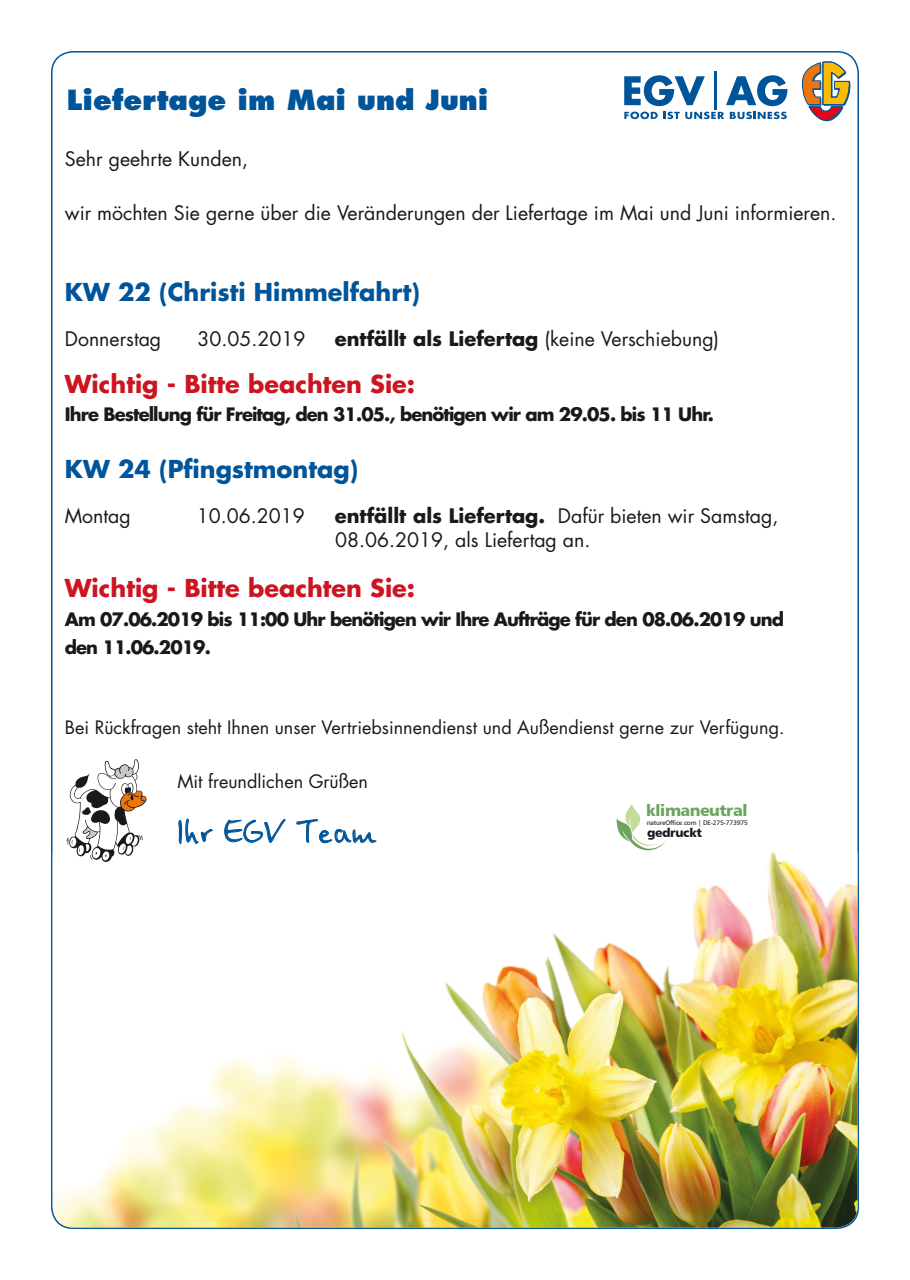
<style>
.page{position:relative;width:910px;height:1280px;background:#fff}
.page>*{position:absolute;margin:0;border:0;box-sizing:border-box;transform-origin:0 0}
.t1{font:36px "Ego Com";letter-spacing:.03em;color:#005499}
.t2{font:800 27px "Futura Std";color:#005499}
.t3{font:700 24px "Futura Std";color:#cd1421}
.t4{font:700 24px "Futura Std";color:#005499}
.t5{font:19.5px/24px "Futura Std";color:#1a181c}
.t6{font:700 19.5px "Futura Std";color:#1a181c}
.t7{font:700 18px "Futura Std";letter-spacing:-.05em;color:#1a181c}
.t8{font:18px "Futura Std";color:#1a181c}
.t9{font:16.05px "Humanist 777 BT Black B";letter-spacing:-.03em;color:#6aa45d}
.t10{font:12.3px "Humanist 777 BT Black B";letter-spacing:-.03em;color:#1a181c}
.t11{font:6.6px "Humanist 777 BT Roman B";letter-spacing:-.03em;color:#1a181c}
.s1{font-weight:400}
.s2{font-weight:700}
</style>
<div class="page">
<svg style="left:624px;top:75px;width:81px;height:31px"></svg>
<hr style="left:714px;top:71px;width:3px;height:38px;background:#005499">
<svg style="left:726px;top:75px;width:61px;height:31px"></svg>
<svg style="left:624px;top:112px;width:34px;height:7px"></svg>
<svg style="left:664px;top:112px;width:60px;height:7px"></svg>
<svg style="left:730px;top:112px;width:57px;height:7px"></svg>
<svg style="left:802px;top:62px;width:48px;height:59px"></svg>
<svg style="left:178px;top:818px;width:35px;height:27px"></svg>
<svg style="left:224px;top:819px;width:62px;height:24px"></svg>
<svg style="left:296px;top:819px;width:81px;height:25px"></svg>
<svg style="left:617px;top:804px;width:49px;height:46px"></svg>
<img style="left:53px;top:852px;width:804px;height:375px">
<svg style="left:67px;top:759px;width:80px;height:103px"></svg>
<p class="t2" style="left:67px;top:83px;width:423px">Liefertage im Mai und Juni</p>
<p class="t5" style="left:65px;top:147px;width:185px">Sehr geehrte Kunden,</p>
<p class="t5" style="left:65px;top:201px;width:773px">wir möchten Sie gerne über die Veränderungen der Liefertage im Mai und Juni informieren.</p>
<p class="t4" style="left:65px;top:276px;width:356px">KW 22 (Christi Himmelfahrt)</p>
<p class="t5" style="left:65px;top:327px;width:98px">Donnerstag</p>
<p class="t5" style="left:197px;top:327px;width:110px">30.05.2019</p>
<p class="t6" style="left:335px;top:326px;width:386px">entfällt als Liefertag <span class="s1">(keine Verschiebung)</span></p>
<p class="t3" style="left:65px;top:368px;width:352px">Wichtig - Bitte beachten Sie:</p>
<p class="t7" style="left:65px;top:402px;width:651px">Ihre Bestellung für Freitag, den 31.05., benötigen wir am 29.05. bis 11 Uhr.</p>
<p class="t4" style="left:65px;top:453px;width:295px">KW 24 (Pfingstmontag)</p>
<p class="t5" style="left:65px;top:504px;width:67px">Montag</p>
<p class="t5" style="left:197px;top:504px;width:110px">10.06.2019</p>
<p class="t5" style="left:335px;top:504px;width:445px"><span class="s2">entfällt als Liefertag.</span> Dafür bieten wir Samstag,<br>08.06.2019, als Liefertag an.</p>
<p class="t3" style="left:65px;top:572px;width:352px">Wichtig - Bitte beachten Sie:</p>
<p class="t7" style="left:65px;top:607px;width:721px">Am 07.06.2019 bis 11:00 Uhr benötigen wir Ihre Aufträge für den 08.06.2019 und</p>
<p class="t7" style="left:65px;top:636px;width:148px">den 11.06.2019.</p>
<p class="t8" style="left:65px;top:716px;width:721px">Bei Rückfragen steht Ihnen unser Vertriebsinnendienst und Außendienst gerne zur Verfügung.</p>
<p class="t8" style="left:177px;top:770px;width:192px">Mit freundlichen Grüßen</p>
<p class="t1" style="left:177px;top:809px;width:200px">Ihr EGV Team</p>
<p class="t9" style="left:646px;top:800px;width:103px">klimaneutral</p>
<p class="t11" style="left:647px;top:818px;width:103px">natureOffice.com | DE-275-773975</p>
<p class="t10" style="left:647px;top:825px;width:56px">gedruckt</p>
</div>
